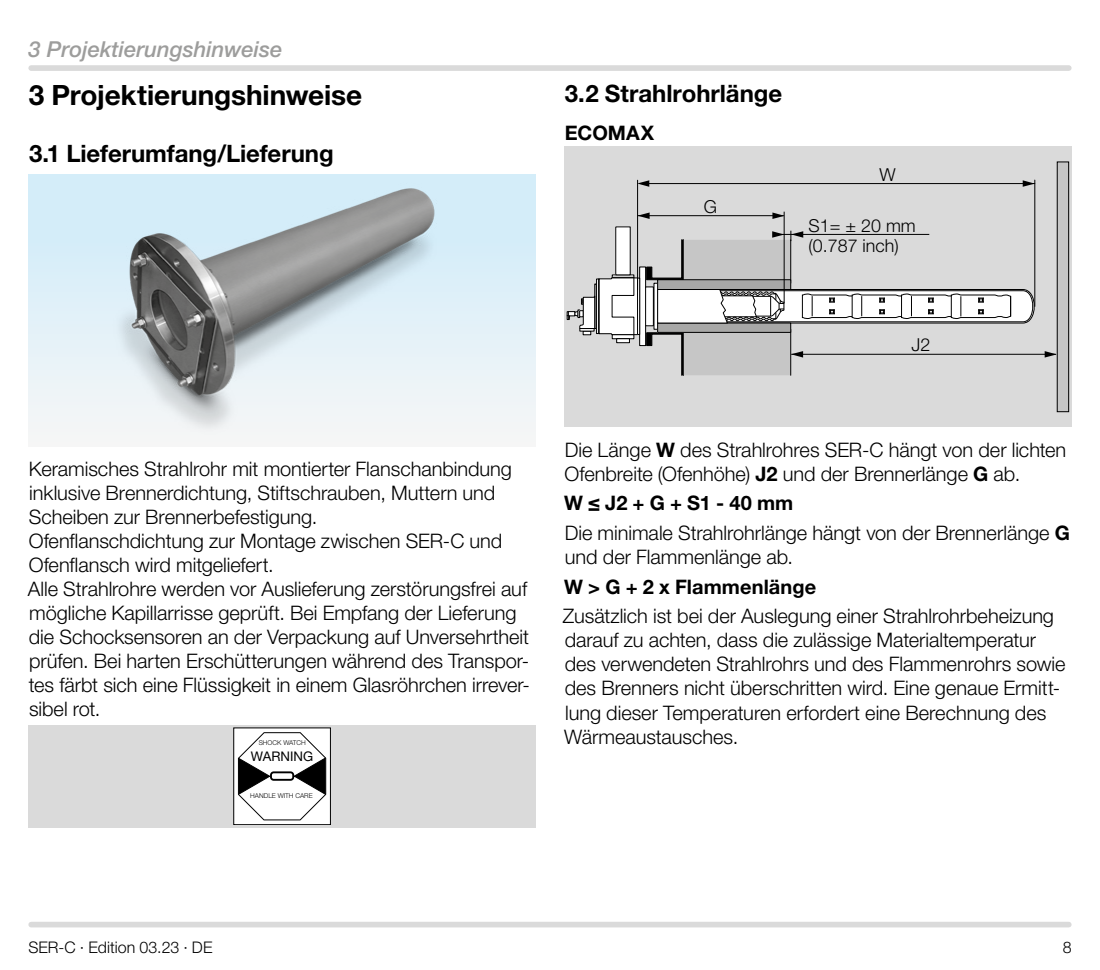
<style>
.page{position:relative;width:1100px;height:970px;background:#fff}
.page>*{position:absolute;margin:0;border:0;box-sizing:border-box;transform-origin:0 0}
.t1{font:700 28px "Helvetica Neue LT Pro";letter-spacing:-.005em;color:#000}
.t2{font:700 24px "Helvetica Neue LT Pro";letter-spacing:-.005em;color:#000}
.t3{font:italic 500 22px "Helvetica Neue LT Pro";color:#9d9d9c}
.t4{font:300 20px/24px "Helvetica Neue LT Pro";letter-spacing:-.005em;color:#000}
.t5{font:700 20px "Helvetica Neue LT Pro";letter-spacing:.005em;color:#000}
.t6{font:300 17.8px/19.6px "Helvetica Neue LT Pro";color:#000}
.t7{font:300 16px "Helvetica Neue LT Pro";letter-spacing:.005em;color:#000}
.t8{font:13.2px "Helvetica Neue LT Pro";color:#000}
.t9{font:300 6.6px "Helvetica Neue LT Pro";color:#000}
.s1{font-weight:700}
</style>
<div class="page">
<div style="left:31px;top:921px;width:1038px;height:6px;background:#dadada"></div>
<div style="left:31px;top:65px;width:1038px;height:6px;background:#dadada"></div>
<div style="left:28px;top:174px;width:508px;height:272px;background:linear-gradient(to bottom,#ceebfa,#f5f6f7)"></div>
<img style="left:94px;top:174px;width:376px;height:272px">
<div style="left:28px;top:725px;width:508px;height:102px;background:#dadada"></div>
<div style="left:234px;top:728px;width:96px;height:96px;background:#fff"></div>
<svg style="left:237px;top:732px;width:90px;height:88px"></svg>
<div style="left:564px;top:147px;width:507px;height:280px;background:#dadada"></div>
<div style="left:612px;top:334px;width:22px;height:5px;background:#fff"></div>
<div style="left:612px;top:334px;width:22px;height:5px;border:1px solid #000"></div>
<svg style="left:567px;top:277px;width:70px;height:58px"></svg>
<div style="left:616px;top:227px;width:14px;height:48px;background:#fff"></div>
<div style="left:640px;top:267px;width:6px;height:78px;background:#fff"></div>
<div style="left:639px;top:266px;width:7px;height:80px;border:1px solid #000"></div>
<div style="left:646px;top:287px;width:7px;height:39px;background:#fff"></div>
<div style="left:645px;top:286px;width:9px;height:40px;border:1px solid #000"></div>
<hr style="left:654px;top:283px;width:4px;height:46px;background:#fff">
<div style="left:653px;top:283px;width:5px;height:47px;border:1px solid #000"></div>
<svg style="left:646px;top:332px;width:37px;height:44px"></svg>
<svg style="left:646px;top:239px;width:37px;height:41px"></svg>
<div style="left:683px;top:329px;width:108px;height:47px;background:#c6c6c6;border:1px solid #000"></div>
<div style="left:683px;top:239px;width:108px;height:45px;background:#c6c6c6;border:1px solid #000"></div>
<div style="left:658px;top:323px;width:133px;height:9px;background:#a8a8a7"></div>
<div style="left:657px;top:322px;width:134px;height:11px;border:1px solid #000"></div>
<div style="left:658px;top:280px;width:133px;height:9px;background:#a8a8a7"></div>
<div style="left:657px;top:279px;width:134px;height:11px;border:1px solid #000"></div>
<hr style="left:617px;top:339px;width:12px;height:4px;background:#fff">
<div style="left:616px;top:338px;width:14px;height:5px;border:1px solid #000"></div>
<div style="left:637px;top:277px;width:3px;height:58px;border:1px solid #000"></div>
<svg style="left:657px;top:288px;width:379px;height:36px;background:#c9c9c9"></svg>
<svg style="left:638px;top:180px;width:11px;height:7px"></svg>
<hr style="left:637px;top:180px;width:1px;height:110px;background:#000">
<hr style="left:1034px;top:180px;width:1px;height:126px;background:#000">
<hr style="left:641px;top:183px;width:394px;height:1px;background:#000">
<svg style="left:1023px;top:180px;width:12px;height:7px"></svg>
<hr style="left:637px;top:215px;width:147px;height:1px;background:#000">
<svg style="left:637px;top:212px;width:13px;height:7px"></svg>
<svg style="left:772px;top:212px;width:12px;height:7px"></svg>
<hr style="left:784px;top:212px;width:1px;height:91px;background:#000">
<hr style="left:773px;top:234px;width:156px;height:1px;background:#000">
<svg style="left:790px;top:231px;width:13px;height:10px"></svg>
<svg style="left:772px;top:231px;width:12px;height:7px"></svg>
<div style="left:1057px;top:162px;width:12px;height:249px;background:#c6c6c6"></div>
<div style="left:1057px;top:161px;width:12px;height:251px;border:1px solid #000"></div>
<hr style="left:791px;top:354px;width:265px;height:1px;background:#000">
<svg style="left:791px;top:351px;width:12px;height:6px"></svg>
<svg style="left:1045px;top:351px;width:12px;height:6px"></svg>
<p class="t3" style="left:28px;top:36px;width:255px">3 Projektierungshinweise</p>
<h1 class="t1" style="left:29px;top:78px;width:335px">3 Projektierungshinweise</h1>
<p class="t2" style="left:29px;top:139px;width:306px">3.1 Lieferumfang/Lieferung</p>
<p class="t2" style="left:565px;top:79px;width:219px">3.2 Strahlrohrlänge</p>
<p class="t5" style="left:565px;top:121px;width:91px">ECOMAX</p>
<p class="t6" style="left:704px;top:196px;width:15px">G</p>
<p class="t6" style="left:880px;top:164px;width:18px">W</p>
<p class="t6" style="left:808px;top:216px;width:109px">S1= ± 20 mm (0.787 inch)</p>
<p class="t6" style="left:911px;top:335px;width:20px">J2</p>
<p class="t4" style="left:28px;top:456px;width:503px">Keramisches Strahlrohr mit montierter Flanschanbindung inklusive Brennerdichtung, Stiftschrauben, Muttern und Scheiben zur Brennerbefestigung.<br>Ofenflanschdichtung zur Montage zwischen SER-C und Ofenflansch wird mitgeliefert.<br>Alle Strahlrohre werden vor Auslieferung zerstörungsfrei auf mögliche Kapillarrisse geprüft. Bei Empfang der Lieferung die Schocksensoren an der Verpackung auf Unversehrtheit prüfen. Bei harten Erschütterungen während des Transpor&shy;tes färbt sich eine Flüssigkeit in einem Glasröhrchen irrever&shy;sibel rot.</p>
<p class="t9" style="left:259px;top:738px;width:49px">SHOCK WATCH</p>
<p class="t8" style="left:251px;top:748px;width:64px">WARNING</p>
<p class="t9" style="left:250px;top:791px;width:64px">HANDLE WITH CARE</p>
<p class="t4" style="left:564px;top:437px;width:503px">Die Länge <span class="s1">W</span> des Strahlrohres SER-C hängt von der lichten<br>Ofenbreite (Ofenhöhe) <span class="s1">J2</span> und der Brennerlänge <span class="s1">G</span> ab.</p>
<p class="t4" style="left:564px;top:488px;width:507px;line-height:29.6px"><span class="s1">W ≤ J2 + G + S1 - 40 mm<br></span>Die minimale Strahlrohrlänge hängt von der Brennerlänge <span class="s1">G</span></p>
<p class="t4" style="left:565px;top:544px;width:230px">und der Flammenlänge ab.</p>
<p class="t5" style="left:564px;top:574px;width:254px">W &gt; G + 2 x Flammenlänge</p>
<p class="t4" style="left:563px;top:604px;width:504px">Zusätzlich ist bei der Auslegung einer Strahlrohrbeheizung darauf zu achten, dass die zulässige Materialtemperatur des verwendeten Strahlrohrs und des Flammenrohrs sowie des Brenners nicht überschritten wird. Eine genaue Ermitt&shy;lung dieser Temperaturen erfordert eine Berechnung des Wärmeaustausches.</p>
<p class="t7" style="left:28px;top:937px;width:186px">SER-C · Edition 03.23 · DE</p>
<p class="t7" style="left:1063px;top:937px;width:10px">8</p>
</div>
